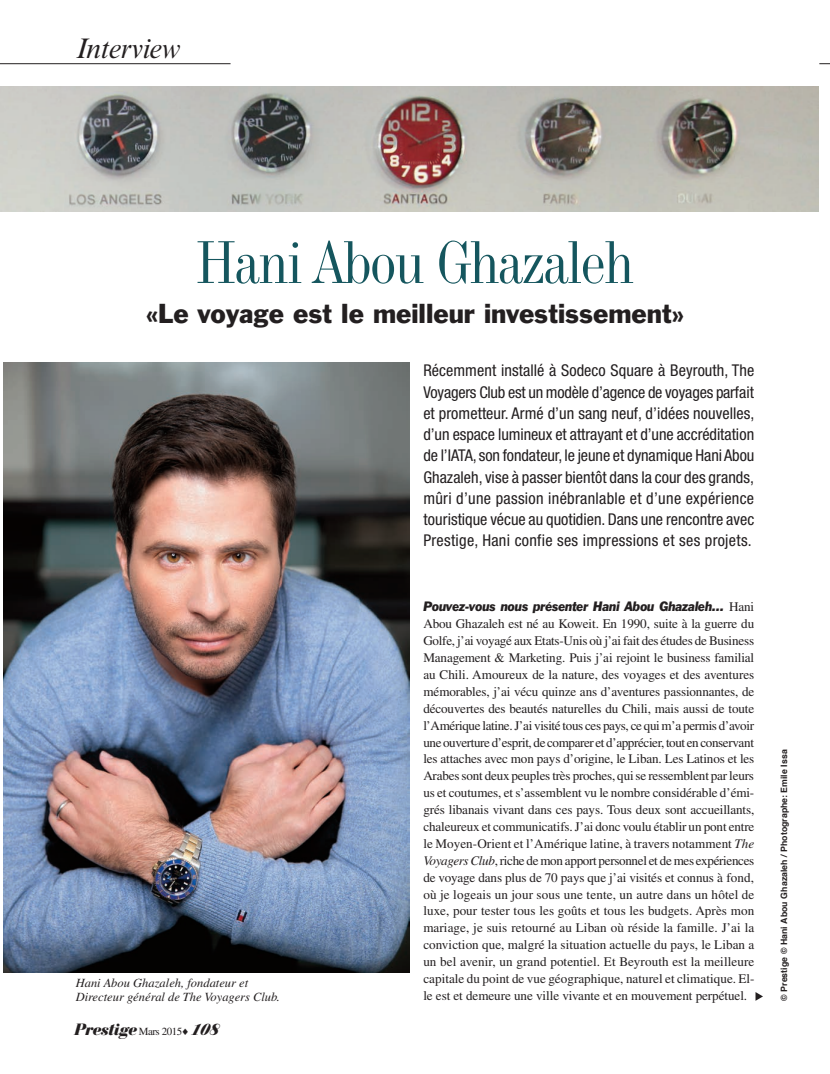
<style>
.page{position:relative;width:830px;height:1074px;background:#fff}
.page>*{position:absolute;margin:0;border:0;box-sizing:border-box;transform-origin:0 0}
.t1{font:58.75px "Industrial 736 A";letter-spacing:-.025em;color:#15565e}
.t2{font:italic 28.75px "Times NRMT";letter-spacing:-.025em;color:#231f20}
.t3{font:25.12px "Franklin Gothic BT";color:#231f20}
.t4{font:condensed 16.25px/21.2px "Helvetica Neue";letter-spacing:.02em;color:#231f20;text-align:justify}
.t5{font:italic 900 16.25px "Bauer Bodoni";letter-spacing:-.05em;color:#231f20}
.t6{font:13.12px/16.9px "Times";letter-spacing:-.005em;color:#231f20;text-align:justify}
.t7{font:italic 12.5px/13.8px "Times";color:#231f20}
.t8{font:italic 12.5px "Franklin Gothic BT";letter-spacing:-.015em;color:#231f20}
.t9{font:700 8.75px "Helvetica";color:#231f20}
.s1{font-family:"Times";font-weight:400;font-style:normal;font-size:10.88px}
.s2{font-family:"Times";font-style:normal;font-size:13.12px}
.s3{font-style:italic}
</style>
<div class="page">
<img style="left:0;top:87px;width:817px;height:124px">
<img style="left:3px;top:363px;width:406px;height:609px">
<hr style="left:0;top:63px;width:230px;height:1px;background:#231f20">
<svg style="left:755px;top:992px;width:7px;height:8px"></svg>
<h2 class="t2" style="left:76px;top:37px;width:106px">Interview</h2>
<h1 class="t1" style="left:196px;top:241px;width:440px">Hani Abou Ghazaleh</h1>
<h3 class="t3" style="left:146px;top:304px;width:539px">«Le voyage est le meilleur investissement»</h3>
<p class="t4" style="left:423px;top:361px;width:332px">Récemment installé à Sodeco Square à Beyrouth, The Voyagers Club est un modèle d’agence de voyages parfait et prometteur. Armé d’un sang neuf, d’idées nouvelles, d’un espace lumineux et attrayant et d’une accréditation de l’IATA, son fondateur, le jeune et dynamique Hani Abou Ghazaleh, vise à passer bientôt dans la cour des grands, mûri d’une passion inébranlable et d’une expérience touristique vécue au quotidien. Dans une rencontre avec Prestige, Hani confie ses impressions et ses projets.</p>
<p class="t7" style="left:76px;top:977px;width:206px">Hani Abou Ghazaleh, fondateur et<br>Directeur général de The Voyagers Club.</p>
<p class="t5" style="left:74px;top:1022px;width:149px">Prestige <span class="s1">Mars 2015</span>♦ 108</p>
<p class="t8" style="left:423px;top:602px;width:332px">Pouvez-vous nous présenter Hani Abou Ghazaleh... <span class="s2">Hani</span></p>
<p class="t6" style="left:423px;top:617px;width:332px">Abou Ghazaleh est né au Koweit. En 1990, suite à la guerre du Golfe, j’ai voyagé aux Etats-Unis où j’ai fait des études de Business Management &amp; Marketing. Puis j’ai rejoint le business familial au Chili. Amoureux de la nature, des voyages et des aventures mémorables, j’ai vécu quinze ans d’aventures passionnantes, de découvertes des beautés naturelles du Chili, mais aussi de toute l’Amérique latine. J’ai visité tous ces pays, ce qui m’a permis d’avoir une ouverture d’esprit, de comparer et d’apprécier, tout en conservant les attaches avec mon pays d’origine, le Liban. Les Latinos et les Arabes sont deux peuples très proches, qui se ressemblent par leurs us et coutumes, et s’assemblent vu le nombre considérable d’émi&shy;grés libanais vivant dans ces pays. Tous deux sont accueillants, chaleureux et communicatifs. J’ai donc voulu établir un pont entre le Moyen-Orient et l’Amérique latine, à travers notamment <span class="s3">The Voyagers Club</span>, riche de mon apport personnel et de mes expériences de voyage dans plus de 70 pays que j’ai visités et connus à fond, où je logeais un jour sous une tente, un autre dans un hôtel de luxe, pour tester tous les goûts et tous les budgets. Après mon mariage, je suis retourné au Liban où réside la famille. J’ai la conviction que, malgré la situation actuelle du pays, le Liban a un bel avenir, un grand potentiel. Et Beyrouth est la meilleure capitale du point de vue géographique, naturel et climatique. El&shy;le est et demeure une ville vivante et en mouvement perpétuel.</p>
<p class="t9" style="left:780px;top:1000px;width:253px;rotate:-90deg">© Prestige © Hani Abou Ghazaleh / Photographe: Emile Issa</p>
</div>
